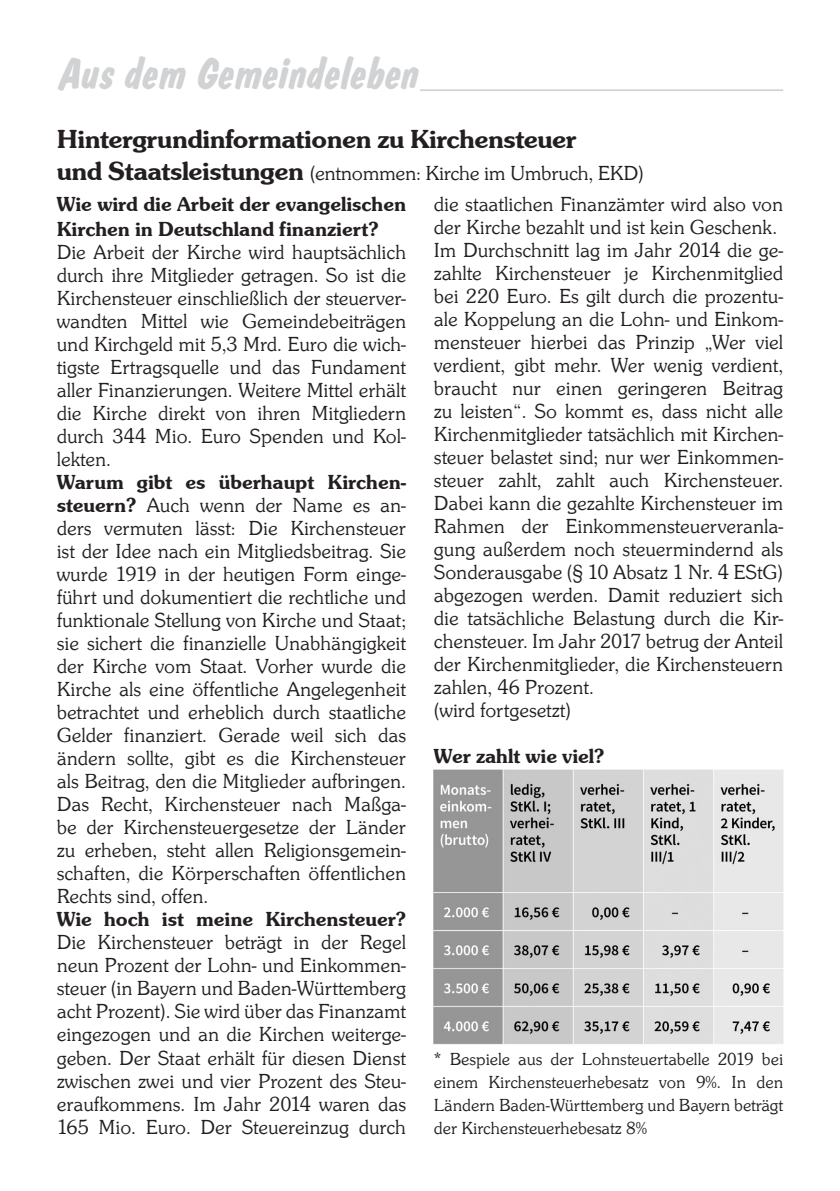
<style>
.page{position:relative;width:840px;height:1191px;background:#fff}
.page>*{position:absolute;margin:0;border:0;box-sizing:border-box;transform-origin:0 0}
.t1{font:700 43.2px "Dom Diagonal BT";color:#d1d2d4}
.t2{font:600 27px "Souvenir Itc TEE";letter-spacing:-.015em;color:#231f20}
.t3{font:21px/23px "Souvenir Itc TEE Ligh";color:#231f20;text-align:justify}
.t4{font:600 21px/25.2px "Souvenir Itc TEE";color:#231f20}
.t5{font:18px/23px "Souvenir Itc TEE Ligh";color:#231f20;text-align:justify}
.s1{font-family:"Souvenir Itc TEE";font-weight:600;font-size:27px}
.s2{font-family:"Souvenir Itc TEE";font-weight:600}
</style>
<div class="page">
<hr style="left:420px;top:89px;width:362px;height:2px;background:#d1d2d4">
<img style="left:433px;top:769px;width:351px;height:276px">
<h1 class="t1" style="left:61px;top:47px;width:361px">Aus dem Gemeindeleben</h1>
<p class="t2" style="left:57px;top:123px;width:521px">Hintergrundinformationen zu Kirchensteuer</p>
<p class="t3" style="left:57px;top:162px;width:588px"><span class="s1">und Staatsleistungen</span> (entnommen: Kirche im Umbruch, EKD)</p>
<p class="t4" style="left:57px;top:191px;width:350px">Wie wird die Arbeit der evangelischen<br>Kirchen in Deutschland finanziert?</p>
<p class="t3" style="left:57px;top:241px;width:350px">Die Arbeit der Kirche wird hauptsächlich durch ihre Mitglieder getragen. So ist die Kirchensteuer einschließlich der steuerver&shy;wandten Mittel wie Gemeindebeiträgen und Kirchgeld mit 5,3 Mrd. Euro die wich&shy;tigste Ertragsquelle und das Fundament aller Finanzierungen. Weitere Mittel erhält die Kirche direkt von ihren Mitgliedern durch 344 Mio. Euro Spenden und Kol&shy;lekten.</p>
<p class="t4" style="left:57px;top:469px;width:350px">Warum gibt es überhaupt Kirchen-</p>
<p class="t3" style="left:57px;top:494px;width:350px"><span class="s2">steuern?</span> Auch wenn der Name es an&shy;ders vermuten lässt: Die Kirchensteuer ist der Idee nach ein Mitgliedsbeitrag. Sie wurde 1919 in der heutigen Form einge&shy;führt und dokumentiert die rechtliche und funktionale Stellung von Kirche und Staat; sie sichert die finanzielle Unabhängigkeit der Kirche vom Staat. Vorher wurde die Kirche als eine öffentliche Angelegenheit betrachtet und erheblich durch staatliche Gelder finanziert. Gerade weil sich das ändern sollte, gibt es die Kirchensteuer als Beitrag, den die Mitglieder aufbringen.<br>Das Recht, Kirchensteuer nach Maßga&shy;be der Kirchensteuergesetze der Länder zu erheben, steht allen Religionsgemein&shy;schaften, die Körperschaften öffentlichen Rechts sind, offen.</p>
<p class="t4" style="left:57px;top:906px;width:350px">Wie hoch ist meine Kirchensteuer?</p>
<p class="t3" style="left:57px;top:931px;width:350px">Die Kirchensteuer beträgt in der Regel neun Prozent der Lohn- und Einkommen&shy;steuer (in Bayern und Baden-Württemberg acht Prozent). Sie wird über das Finanzamt eingezogen und an die Kirchen weiterge&shy;geben. Der Staat erhält für diesen Dienst zwischen zwei und vier Prozent des Steu&shy;eraufkommens. Im Jahr 2014 waren das 165 Mio. Euro. Der Steuereinzug durch</p>
<p class="t3" style="left:433px;top:193px;width:350px;text-align:left">die staatlichen Finanzämter wird also von der Kirche bezahlt und ist kein Geschenk.<br>Im Durchschnitt lag im Jahr 2014 die ge&shy;zahlte Kirchensteuer je Kirchenmitglied bei 220 Euro. Es gilt durch die prozentu&shy;ale Koppelung an die Lohn- und Einkom&shy;mensteuer hierbei das Prinzip „Wer viel verdient, gibt mehr. Wer wenig verdient, braucht nur einen geringeren Beitrag zu leisten“. So kommt es, dass nicht alle Kirchenmitglieder tatsächlich mit Kirchen&shy;steuer belastet sind; nur wer Einkommen&shy;steuer zahlt, zahlt auch Kirchensteuer.<br>Dabei kann die gezahlte Kirchensteuer im Rahmen der Einkommensteuerveranla&shy;gung außerdem noch steuermindernd als Sonderausgabe (§ 10 Absatz 1 Nr. 4 EStG) abgezogen werden. Damit reduziert sich die tatsächliche Belastung durch die Kir&shy;chensteuer. Im Jahr 2017 betrug der Anteil der Kirchenmitglieder, die Kirchensteuern zahlen, 46 Prozent.<br>(wird fortgesetzt)</p>
<p class="t4" style="left:433px;top:743px;width:172px">Wer zahlt wie viel?</p>
<p class="t5" style="left:433px;top:1048px;width:350px">* Bespiele aus der Lohnsteuertabelle 2019 bei einem Kirchensteuerhebesatz von 9%. In den Ländern Baden-Württemberg und Bayern beträgt der Kirchensteuerhebesatz 8%</p>
</div>
